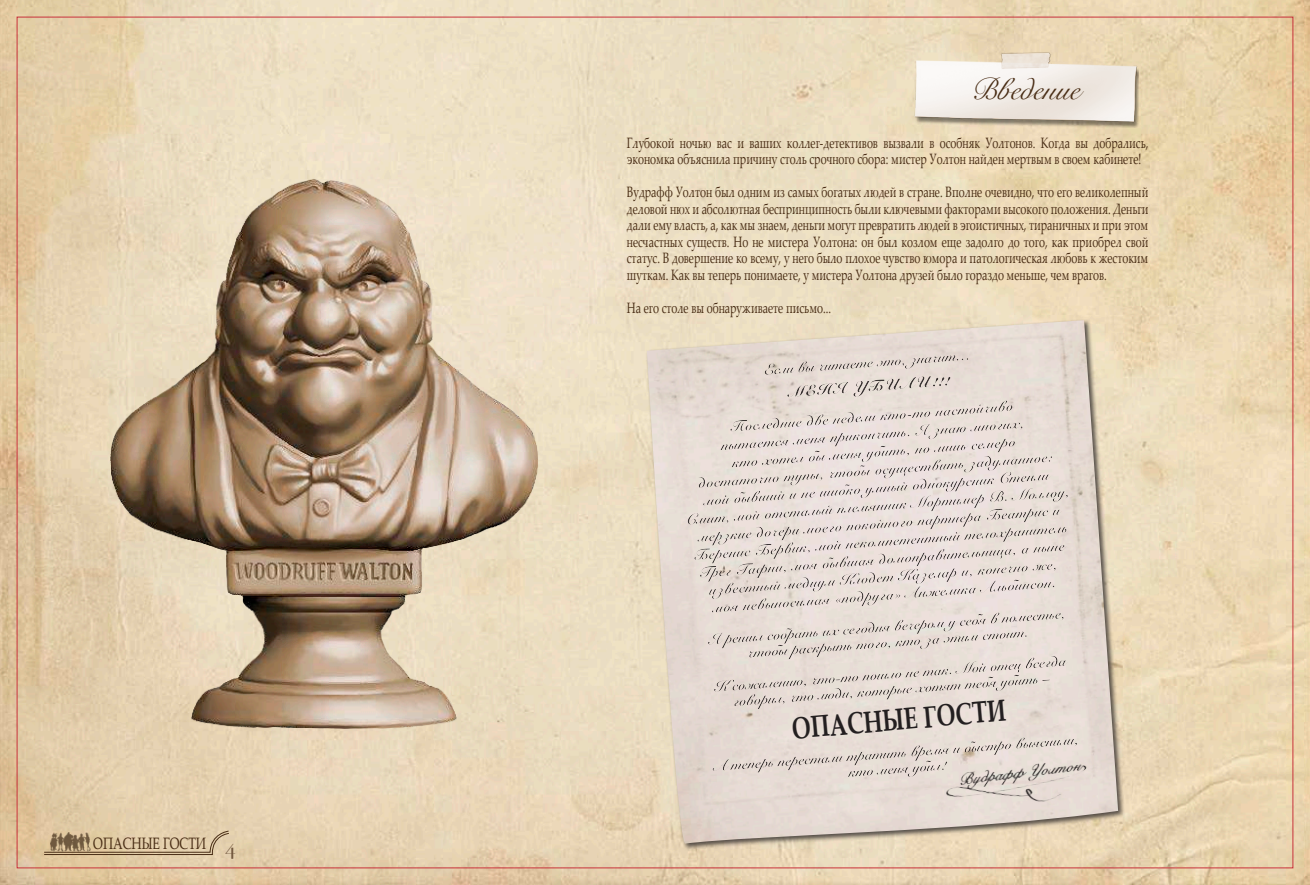
<style>
.page{position:relative;width:1310px;height:885px;background:#fff}
.page>*{position:absolute;margin:0;border:0;box-sizing:border-box;transform-origin:0 0}
.t1{font:700 30.45px "Palatino Linotype";color:#231f20;scale:.75 1}
.t2{font:30px "Snell Roundhand";color:#492d15}
.t3{font:16.5px "Palatino Linotype";color:#482c14;scale:.75 1}
.t4{font:15px/16.5px "Palatino Linotype";color:#492d15;scale:.71 1}
.s1{font-family:"Bodoni Svty Two OSITCTT";font-size:21.9px;color:#492d15}
</style>
<div class="page">
<img style="left:0;top:0;width:1310px;height:884px">
<svg style="left:44px;top:830px;width:188px;height:24px"></svg>
<img style="left:111px;top:179px;width:427px;height:549px">
<img style="left:912px;top:52px;width:226px;height:75px">
<div style="left:645px;top:319px;width:480px;height:531px;background:#231f20;opacity:.75"></div>
<img style="left:647px;top:320px;width:471px;height:524px">
<svg style="left:688px;top:355px;width:381px;height:354px"></svg>
<svg style="left:712px;top:737px;width:365px;height:39px"></svg>
<img style="left:942px;top:753px;width:151px;height:62px">
<p class="t3" style="left:93px;top:831px;width:194px">ОПАСНЫЕ ГОСТИ <span class="s1">4</span></p>
<h2 class="t2" style="left:971px;top:66px;width:110px">Введение</h2>
<p class="t4" style="left:627px;top:134px;width:736px">Глубокой ночью вас и ваших коллег-детективов вызвали в особняк Уолтонов. Когда вы добрались, экономка объяснила причину столь срочного сбора: мистер Уолтон найден мертвым в своем кабинете!</p>
<p class="t4" style="left:627px;top:183px;width:736px;text-align:justify">Вудрафф Уолтон был одним из самых богатых людей в стране. Вполне очевидно, что его великолепный деловой нюх и абсолютная беспринципность были ключевыми факторами высокого положения. Деньги дали ему власть, а, как мы знаем, деньги могут превратить людей в эгоистичных, тираничных и при этом несчастных существ. Но не мистера Уолтона: он был козлом еще задолго до того, как приобрел свой статус. В довершение ко всему, у него было плохое чувство юмора и патологическая любовь к жестоким шуткам. Как вы теперь понимаете, у мистера Уолтона друзей было гораздо меньше, чем врагов.</p>
<p class="t4" style="left:627px;top:299px;width:289px">На его столе вы обнаруживаете письмо...</p>
<h1 class="t1" style="left:790px;top:707px;width:288px;rotate:-5deg">ОПАСНЫЕ ГОСТИ</h1>
</div>
